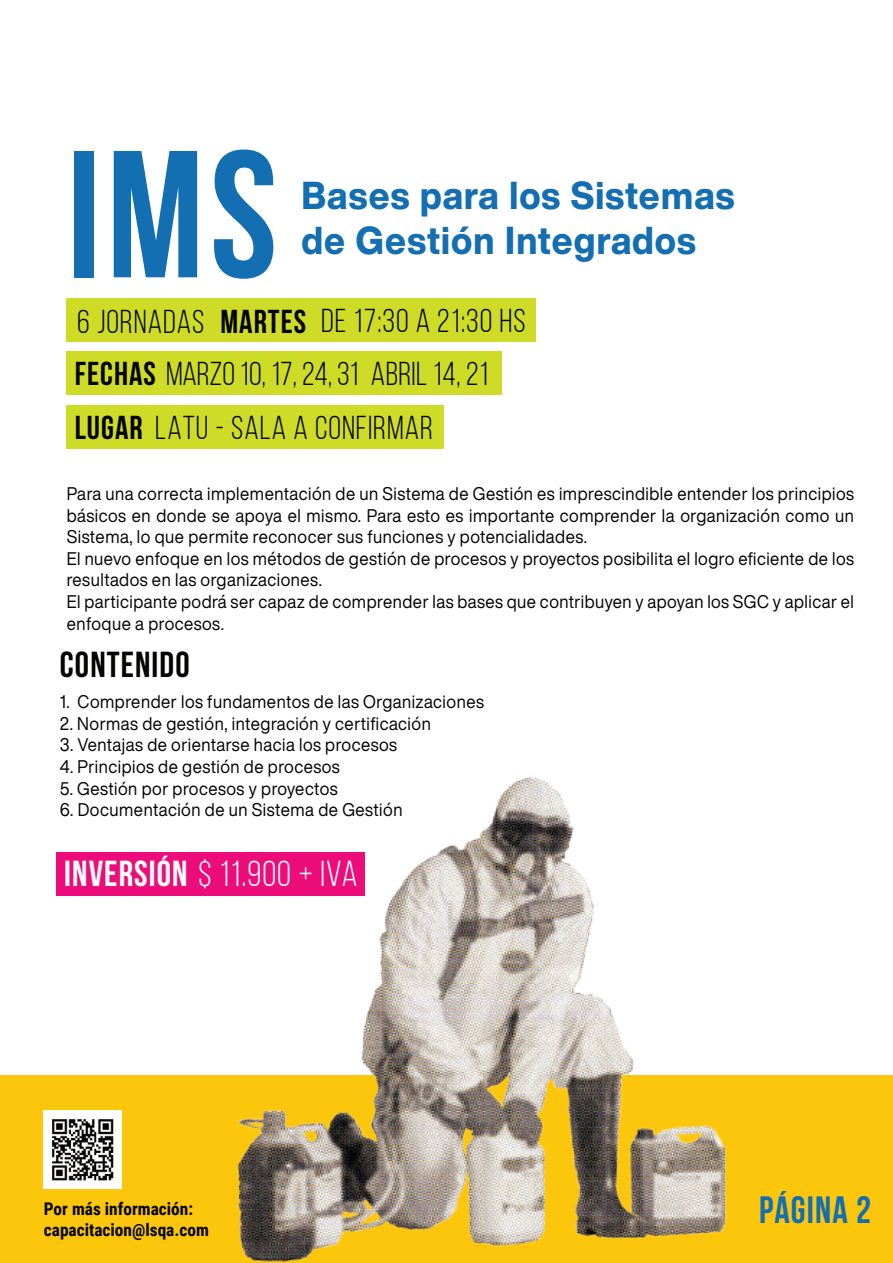
<style>
.page{position:relative;width:893px;height:1263px;background:#fff}
.page>*{position:absolute;margin:0;border:0;box-sizing:border-box;transform-origin:0 0}
.t1{font:700 180.45px "Bebas Neue";color:#136eb2}
.t2{font:800 38.25px/45px "Helvetica Now Display";letter-spacing:.03em;color:#136eb2;scale:.94 1}
.t3{font:700 37.95px "Bebas Neue";letter-spacing:.03em;color:#136eb2}
.t4{font:36px "Bebas Neue";letter-spacing:.03em;color:#fff}
.t5{font:700 36px "Bebas Neue";letter-spacing:.03em;color:#040503}
.t6{font:33px "Bebas Neue";letter-spacing:.03em;color:#040503}
.t7{font:33px "Bebas Neue";color:#040503}
.t8{font:18px/21.6px "Helvetica Now Display";letter-spacing:.03em;color:#040503;scale:.94 1}
.t9{font:700 17.55px/21px "Roboto Condensed";color:#040503}
.s1{font-weight:700}
</style>
<div class="page">
<div style="left:67px;top:298px;width:469px;height:43px;background:#cedc28"></div>
<div style="left:0;top:1075px;width:893px;height:188px;background:#fcc60d"></div>
<div style="left:67px;top:406px;width:377px;height:43px;background:#cedc28"></div>
<div style="left:67px;top:351px;width:435px;height:44px;background:#cedc28"></div>
<img style="left:43px;top:777px;width:684px;height:486px">
<img style="left:44px;top:1110px;width:77px;height:78px">
<h1 class="t1" style="left:67px;top:116px;width:212px">IMS</h1>
<h2 class="t2" style="left:301px;top:172px;width:462px">Bases para los Sistemas de Gestión Integrados</h2>
<h3 class="t6" style="left:77px;top:304px;width:129px">6 JORNADAS</h3>
<h3 class="t6" style="left:220px;top:303px;width:307px"><span class="s1">MARTES</span> DE 17:30 A 21:30 HS</h3>
<h3 class="t7" style="left:75px;top:356px;width:415px"><span class="s1">FECHAS</span> MARZO 10, 17, 24, 31 ABRIL 14, 21</h3>
<h3 class="t6" style="left:75px;top:410px;width:360px"><span class="s1">LUGAR</span> LATU - SALA A CONFIRMAR</h3>
<p class="t8" style="left:67px;top:483px;width:839px">Para una correcta implementación de un Sistema de Gestión es imprescindible entender los principios básicos en donde se apoya el mismo. Para esto es importante comprender la organización como un Sistema, lo que permite reconocer sus funciones y potencialidades.<br>El nuevo enfoque en los métodos de gestión de procesos y proyectos posibilita el logro eficiente de los resultados en las organizaciones.<br>El participante podrá ser capaz de comprender las bases que contribuyen y apoyan los SGC y aplicar el enfoque a procesos.</p>
<h3 class="t5" style="left:60px;top:644px;width:131px">CONTENIDO</h3>
<p class="t8" style="left:60px;top:691px;width:453px">1. Comprender los fundamentos de las Organizaciones</p>
<p class="t8" style="left:60px;top:712px;width:396px">2. Normas de gestión, integración y certificación</p>
<p class="t8" style="left:60px;top:734px;width:360px">3. Ventajas de orientarse hacia los procesos</p>
<p class="t8" style="left:60px;top:756px;width:299px">4. Principios de gestión de procesos</p>
<p class="t8" style="left:60px;top:777px;width:297px">5. Gestión por procesos y proyectos</p>
<p class="t8" style="left:60px;top:799px;width:366px">6. Documentación de un Sistema de Gestión</p>
<h3 class="t4" style="left:64px;top:854px;width:295px"><span class="s1">INVERSIÓN</span> $ 11.900 + IVA</h3>
<p class="t9" style="left:44px;top:1197px;width:167px">Por más información: capacitacion@lsqa.com</p>
<h3 class="t3" style="left:759px;top:1189px;width:113px">PÁGINA 2</h3>
</div>
